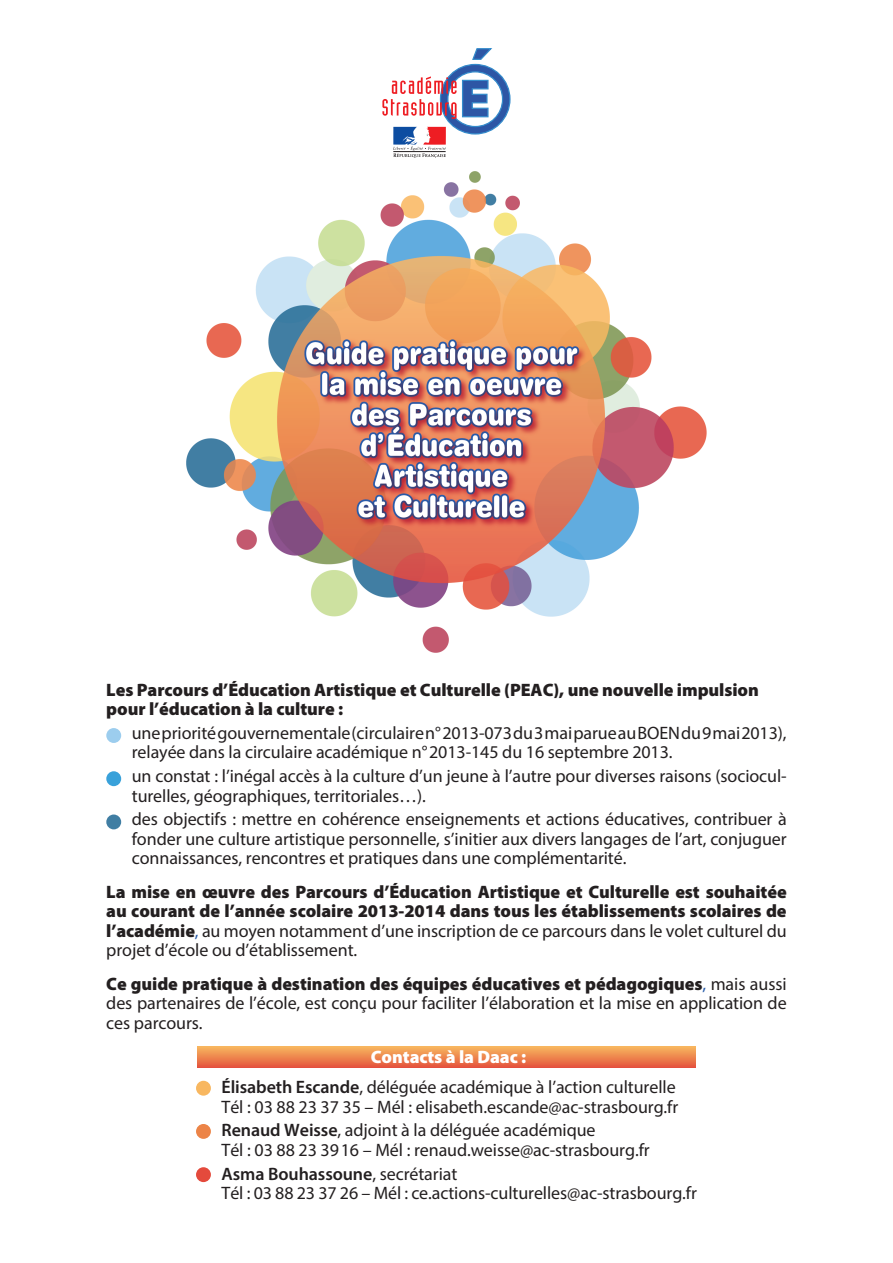
<style>
.page{position:relative;width:893px;height:1263px;background:#fff}
.page>*{position:absolute;margin:0;border:0;box-sizing:border-box;transform-origin:0 0}
.t1{font:18px/19.5px "Myriad Pro";letter-spacing:-.005em;color:#231f20}
.t2{font:900 18px/19.5px "Myriad Pro";letter-spacing:-.005em;color:#231f20;text-align:justify}
.t3{font:900 18px "Myriad Pro";letter-spacing:-.005em;color:#fff}
.s1{font-weight:400;color:#275caa}
.s2{font-weight:400}
.s3{font-weight:900}
.s4{color:#275caa}
.s5{font-weight:600}
</style>
<div class="page">
<img style="left:186px;top:171px;width:521px;height:482px">
<div style="left:198px;top:1046px;width:497px;height:22px;background:linear-gradient(to bottom,#f7b95f,#e6573e)"></div>
<div style="left:106px;top:728px;width:15px;height:15px;background:#9ccdee;border-radius:50%"></div>
<div style="left:106px;top:771px;width:15px;height:15px;background:#39a1da;border-radius:50%"></div>
<div style="left:106px;top:814px;width:15px;height:15px;background:#407ea3;border-radius:50%"></div>
<div style="left:196px;top:1081px;width:15px;height:15px;background:#f8b760;border-radius:50%"></div>
<div style="left:196px;top:1124px;width:15px;height:15px;background:#ec8447;border-radius:50%"></div>
<div style="left:196px;top:1167px;width:15px;height:15px;background:#e44a3c;border-radius:50%"></div>
<svg style="left:382px;top:48px;width:129px;height:110px"></svg>
<p class="t2" style="left:106px;top:679px;width:654px">Les Parcours d’Éducation Artistique et Culturelle (PEAC), une nouvelle impulsion pour l’éducation à la culture :</p>
<p class="t1" style="left:132px;top:723px;width:656px">une priorité gouvernementale (circulaire n°2013-073 du 3 mai parue au BOEN du 9 mai 2013), relayée dans la circulaire académique n°2013-145 du 16 septembre 2013.</p>
<p class="t1" style="left:132px;top:766px;width:656px">un constat : l’inégal accès à la culture d’un jeune à l’autre pour diverses raisons (sociocul&shy;turelles, géographiques, territoriales…).</p>
<p class="t1" style="left:132px;top:809px;width:656px;text-align:justify">des objectifs : mettre en cohérence enseignements et actions éducatives, contribuer à fonder une culture artistique personnelle, s’initier aux divers langages de l’art, conjuguer connaissances, rencontres et pratiques dans une complémentarité.</p>
<p class="t2" style="left:106px;top:881px;width:682px">La mise en œuvre des Parcours d’Éducation Artistique et Culturelle est souhaitée au courant de l’année scolaire 2013-2014 dans tous les établissements scolaires de l’académie<span class="s1">,</span> <span class="s2">au moyen notamment d’une inscription de ce parcours dans le volet culturel du projet d’école ou d’établissement.</span></p>
<p class="t1" style="left:106px;top:974px;width:682px;text-align:justify"><span class="s3">Ce guide pratique à destination des équipes éducatives et pédagogiques</span><span class="s4">,</span> mais aussi des partenaires de l’école, est conçu pour faciliter l’élaboration et la mise en application de ces parcours.</p>
<p class="t3" style="left:371px;top:1045px;width:157px">Contacts à la Daac :</p>
<p class="t1" style="left:222px;top:1077px;width:458px"><span class="s5">Élisabeth Escande</span>, déléguée académique à l’action culturelle<br>Tél : 03 88 23 37 35 – Mél : elisabeth.escande@ac-strasbourg.fr</p>
<p class="t1" style="left:222px;top:1120px;width:430px"><span class="s5">Renaud Weisse</span>, adjoint à la déléguée académique<br>Tél : 03 88 23 39 16 – Mél : renaud.weisse@ac-strasbourg.fr</p>
<p class="t1" style="left:222px;top:1163px;width:477px"><span class="s5">Asma Bouhassoune</span>, secrétariat<br>Tél : 03 88 23 37 26 – Mél : ce.actions-culturelles@ac-strasbourg.fr</p>
</div>
